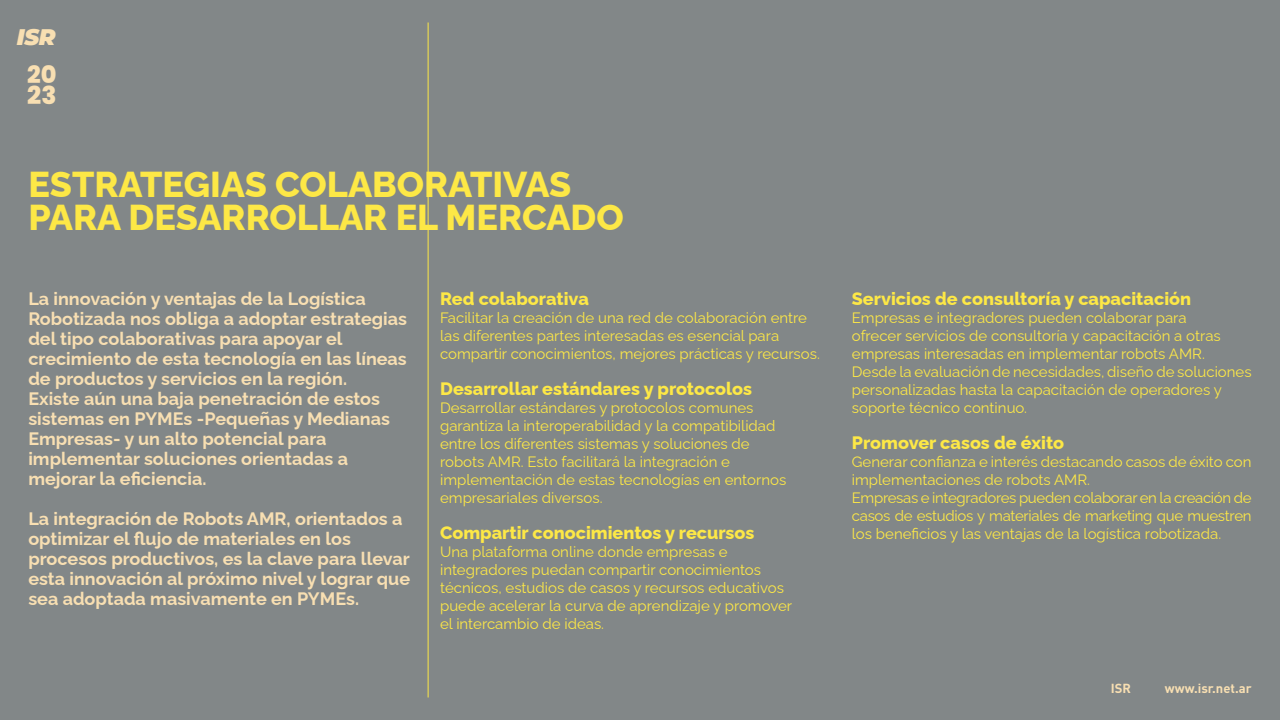
<style>
.page{position:relative;width:1280px;height:720px;background:#828788}
.page>*{position:absolute;margin:0;border:0;box-sizing:border-box;transform-origin:0 0}
.t1{font:800 36px/33px "Raleway";color:#fde846}
.t2{font:800 24.8px "Poppins";color:#f8dfb2}
.t3{font:800 24px "Poppins";color:#f8dfb2}
.t4{font:italic 900 22.6px "Montserrat";color:#f8dfb2}
.t5{font:700 18px/20px "Raleway";color:#f8dfb2}
.t6{font:800 18px "Raleway";color:#fde846}
.t7{font:15px/18px "Raleway";color:#fde846}
.t8{font:700 13px "DIN";color:#f8dfb2}
</style>
<div class="page">
<hr style="left:428px;top:22px;width:1px;height:676px;background:#fde846">
<h3 class="t4" style="left:17px;top:22px;width:40px">ISR</h3>
<h3 class="t3" style="left:27px;top:61px;width:31px">20</h3>
<h2 class="t2" style="left:27px;top:81px;width:31px">23</h2>
<h1 class="t1" style="left:28px;top:164px;width:597px">ESTRATEGIAS COLABORATIVAS<br>PARA DESARROLLAR EL MERCADO</h1>
<p class="t5" style="left:28px;top:286px;width:380px">La innovación y ventajas de la Logística Robotizada nos obliga a adoptar estrategias del tipo colaborativas para apoyar el crecimiento de esta tecnología en las líneas de productos y servicios en la región.<br>Existe aún una baja penetración de estos sistemas en PYMEs -Pequeñas y Medianas Empresas- y un alto potencial para implementar soluciones orientadas a mejorar la eficiencia.</p>
<p class="t5" style="left:28px;top:506px;width:383px">La integración de Robots AMR, orientados a optimizar el flujo de materiales en los procesos productivos, es la clave para llevar esta innovación al próximo nivel y lograr que sea adoptada masivamente en PYMEs.</p>
<p class="t6" style="left:440px;top:284px;width:150px">Red colaborativa</p>
<p class="t7" style="left:440px;top:307px;width:381px">Facilitar la creación de una red de colaboración entre las diferentes partes interesadas es esencial para compartir conocimientos, mejores prácticas y recursos.</p>
<p class="t6" style="left:440px;top:374px;width:314px">Desarrollar estándares y protocolos</p>
<p class="t7" style="left:440px;top:397px;width:348px">Desarrollar estándares y protocolos comunes garantiza la interoperabilidad y la compatibilidad entre los diferentes sistemas y soluciones de robots AMR. Esto facilitará la integración e implementación de estas tecnologías en entornos empresariales diversos.</p>
<p class="t6" style="left:440px;top:518px;width:316px">Compartir conocimientos y recursos</p>
<p class="t7" style="left:440px;top:541px;width:354px">Una plataforma online donde empresas e integradores puedan compartir conocimientos técnicos, estudios de casos y recursos educativos puede acelerar la curva de aprendizaje y promover el intercambio de ideas.</p>
<p class="t6" style="left:852px;top:284px;width:341px">Servicios de consultoría y capacitación</p>
<p class="t7" style="left:852px;top:307px;width:401px">Empresas e integradores pueden colaborar para<br>ofrecer servicios de consultoría y capacitación a otras empresas interesadas en implementar robots AMR.<br>Desde la evaluación de necesidades, diseño de soluciones personalizadas hasta la capacitación de operadores y soporte técnico continuo.</p>
<p class="t6" style="left:852px;top:428px;width:214px">Promover casos de éxito</p>
<p class="t7" style="left:852px;top:451px;width:401px">Generar confianza e interés destacando casos de éxito con implementaciones de robots AMR.<br>Empresas e integradores pueden colaborar en la creación de casos de estudios y materiales de marketing que muestren los beneficios y las ventajas de la logística robotizada.</p>
<p class="t8" style="left:1111px;top:680px;width:22px">ISR</p>
<p class="t8" style="left:1165px;top:680px;width:88px">www.isr.net.ar</p>
</div>
